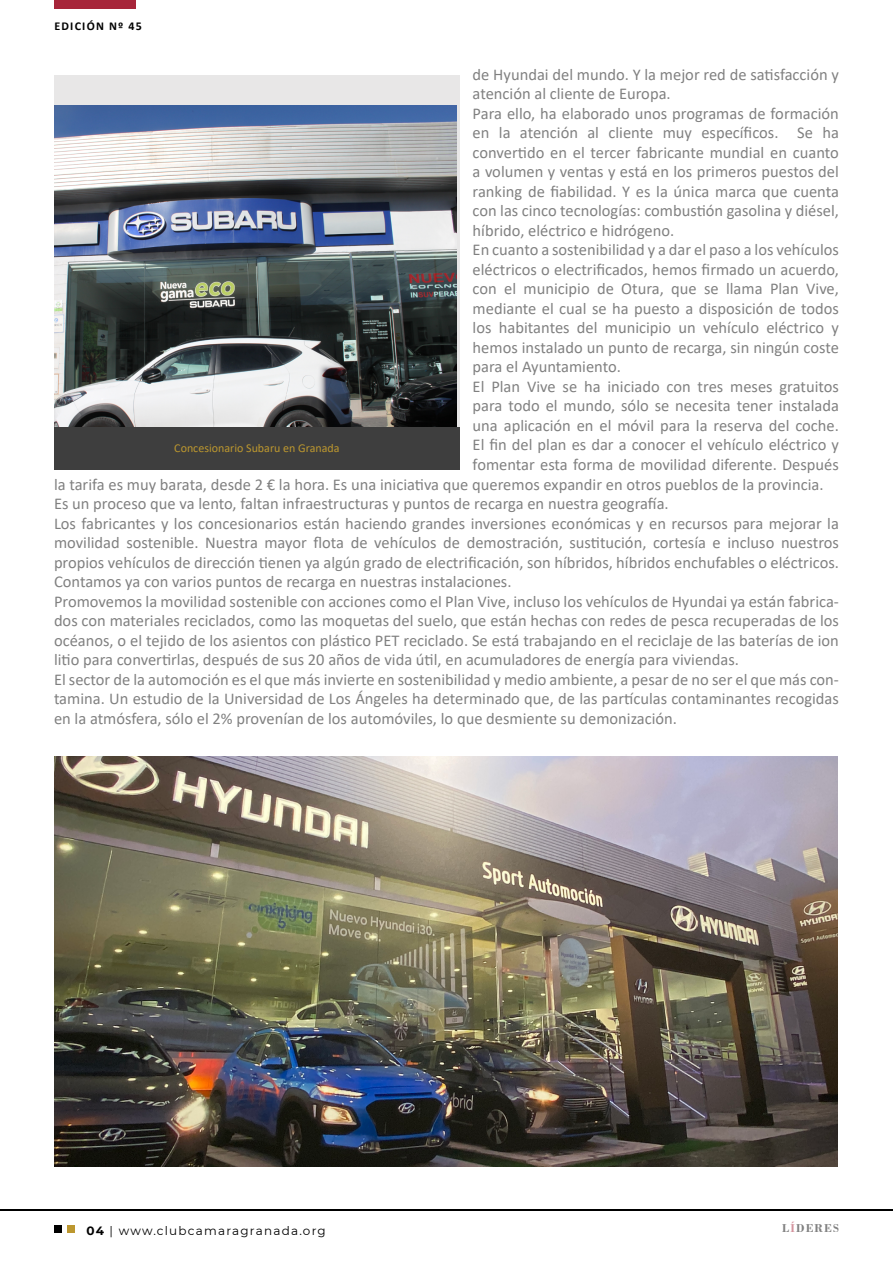
<style>
.page{position:relative;width:893px;height:1263px;background:#fff}
.page>*{position:absolute;margin:0;border:0;box-sizing:border-box;transform-origin:0 0}
.t1{font:16.5px "Calibri";color:#000}
.t2{font:12px "Calibri";color:#bc972f}
.t3{font:12px "Montserrat";letter-spacing:.1em;color:#000}
.t4{font:700 12px "Calibri";letter-spacing:.1em;color:#000}
.t5{font:700 12px "Bodoni";letter-spacing:.1em;color:#000}
.s1{font-weight:700}
.s2{color:#a7253a}
</style>
<div class="page">
<div style="left:54px;top:75px;width:406px;height:352px;background:#e8e7e7"></div>
<img style="left:54px;top:105px;width:402px;height:322px">
<div style="left:54px;top:427px;width:406px;height:43px;background:#3e3e3e"></div>
<hr style="left:0;top:1209px;width:893px;height:1px;background:#000">
<img style="left:55px;top:756px;width:782px;height:410px">
<div style="left:54px;top:1225px;width:7px;height:7px;background:#000"></div>
<div style="left:68px;top:1225px;width:7px;height:7px;background:#bc972f"></div>
<div style="left:54px;top:0;width:82px;height:9px;background:#a7253a"></div>
<p class="t4" style="left:55px;top:18px;width:89px">EDICIÓN Nº 45</p>
<p class="t1" style="left:473px;top:63px;width:368px">de Hyundai del mundo. Y la mejor red de satisfacción y</p>
<p class="t1" style="left:473px;top:82px;width:200px">atención al cliente de Europa.</p>
<p class="t1" style="left:473px;top:102px;width:368px">Para ello, ha elaborado unos programas de formación</p>
<p class="t1" style="left:473px;top:121px;width:368px">en la atención al cliente muy específicos. Se ha</p>
<p class="t1" style="left:473px;top:141px;width:368px">convertido en el tercer fabricante mundial en cuanto</p>
<p class="t1" style="left:473px;top:160px;width:368px">a volumen y ventas y está en los primeros puestos del</p>
<p class="t1" style="left:473px;top:180px;width:368px">ranking de fiabilidad. Y es la única marca que cuenta</p>
<p class="t1" style="left:473px;top:199px;width:368px">con las cinco tecnologías: combustión gasolina y diésel,</p>
<p class="t1" style="left:473px;top:219px;width:203px">híbrido, eléctrico e hidrógeno.</p>
<p class="t1" style="left:473px;top:238px;width:368px">En cuanto a sostenibilidad y a dar el paso a los vehículos</p>
<p class="t1" style="left:473px;top:258px;width:368px">eléctricos o electrificados, hemos firmado un acuerdo,</p>
<p class="t1" style="left:473px;top:277px;width:368px">con el municipio de Otura, que se llama Plan Vive,</p>
<p class="t1" style="left:473px;top:297px;width:368px">mediante el cual se ha puesto a disposición de todos</p>
<p class="t1" style="left:473px;top:316px;width:368px">los habitantes del municipio un vehículo eléctrico y</p>
<p class="t1" style="left:473px;top:336px;width:368px">hemos instalado un punto de recarga, sin ningún coste</p>
<p class="t1" style="left:473px;top:355px;width:150px">para el Ayuntamiento.</p>
<p class="t1" style="left:473px;top:375px;width:368px">El Plan Vive se ha iniciado con tres meses gratuitos</p>
<p class="t1" style="left:473px;top:394px;width:368px">para todo el mundo, sólo se necesita tener instalada</p>
<p class="t1" style="left:473px;top:414px;width:368px">una aplicación en el móvil para la reserva del coche.</p>
<p class="t1" style="left:473px;top:434px;width:368px">El fin del plan es dar a conocer el vehículo eléctrico y</p>
<p class="t1" style="left:473px;top:453px;width:368px">fomentar esta forma de movilidad diferente. Después</p>
<p class="t1" style="left:54px;top:473px;width:771px">la tarifa es muy barata, desde 2 € la hora. Es una iniciativa que queremos expandir en otros pueblos de la provincia.</p>
<p class="t1" style="left:54px;top:492px;width:616px">Es un proceso que va lento, faltan infraestructuras y puntos de recarga en nuestra geografía.</p>
<p class="t1" style="left:54px;top:512px;width:786px">Los fabricantes y los concesionarios están haciendo grandes inversiones económicas y en recursos para mejorar la</p>
<p class="t1" style="left:54px;top:531px;width:786px">movilidad sostenible. Nuestra mayor flota de vehículos de demostración, sustitución, cortesía e incluso nuestros</p>
<p class="t1" style="left:54px;top:551px;width:786px">propios vehículos de dirección tienen ya algún grado de electrificación, son híbridos, híbridos enchufables o eléctricos.</p>
<p class="t1" style="left:54px;top:570px;width:459px">Contamos ya con varios puntos de recarga en nuestras instalaciones.</p>
<p class="t1" style="left:54px;top:590px;width:786px">Promovemos la movilidad sostenible con acciones como el Plan Vive, incluso los vehículos de Hyundai ya están fabrica-</p>
<p class="t1" style="left:54px;top:609px;width:786px">dos con materiales reciclados, como las moquetas del suelo, que están hechas con redes de pesca recuperadas de los</p>
<p class="t1" style="left:54px;top:629px;width:786px">océanos, o el tejido de los asientos con plástico PET reciclado. Se está trabajando en el reciclaje de las baterías de ion</p>
<p class="t1" style="left:54px;top:648px;width:687px">litio para convertirlas, después de sus 20 años de vida útil, en acumuladores de energía para viviendas.</p>
<p class="t1" style="left:54px;top:668px;width:786px">El sector de la automoción es el que más invierte en sostenibilidad y medio ambiente, a pesar de no ser el que más con-</p>
<p class="t1" style="left:54px;top:687px;width:786px">tamina. Un estudio de la Universidad de Los Ángeles ha determinado que, de las partículas contaminantes recogidas</p>
<p class="t1" style="left:54px;top:707px;width:625px">en la atmósfera, sólo el 2% provenían de los automóviles, lo que desmiente su demonización.</p>
<p class="t2" style="left:174px;top:439px;width:167px">Concesionario Subaru en Granada</p>
<p class="t3" style="left:86px;top:1223px;width:241px"><span class="s1">04</span> | www.clubcamaragranada.org</p>
<p class="t5" style="left:782px;top:1220px;width:58px">L<span class="s2">Í</span>DERES</p>
</div>
